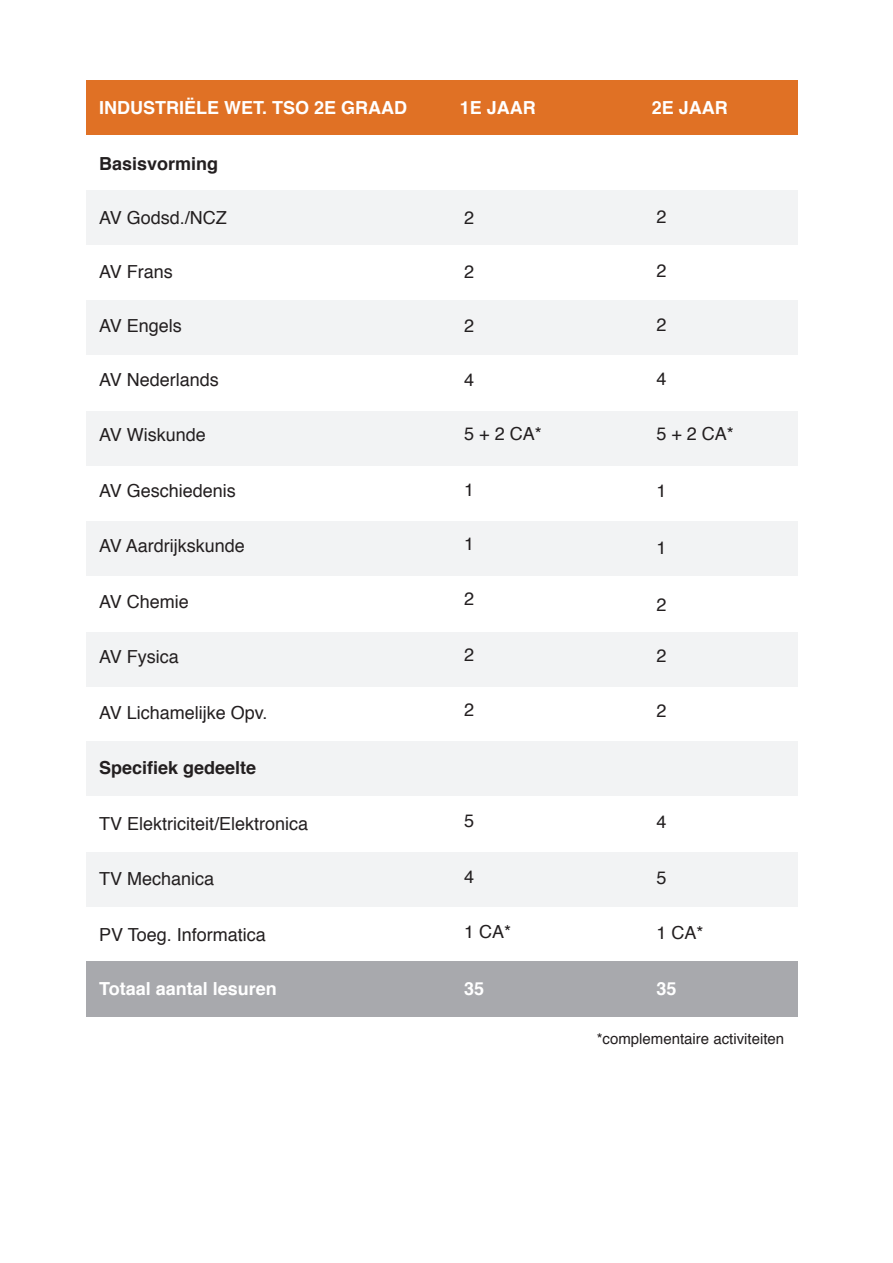
<style>
.page{position:relative;width:893px;height:1263px;background:#fff}
.page>*{position:absolute;margin:0;border:0;box-sizing:border-box;transform-origin:0 0}
.t1{font:18px "Helvetica";color:#231f20}
.t2{font:700 18px "Helvetica";color:#fff}
.t3{font:700 18px "Helvetica";color:#231f20}
.t4{font:15px "Helvetica";color:#231f20}
</style>
<div class="page">
<div style="left:86px;top:851px;width:711px;height:55px;background:#f2f3f4"></div>
<div style="left:86px;top:81px;width:711px;height:55px;background:#e07125"></div>
<div style="left:86px;top:741px;width:711px;height:55px;background:#f2f3f4"></div>
<div style="left:86px;top:631px;width:711px;height:55px;background:#f2f3f4"></div>
<div style="left:86px;top:191px;width:711px;height:55px;background:#f2f3f4"></div>
<div style="left:86px;top:301px;width:711px;height:55px;background:#f2f3f4"></div>
<div style="left:86px;top:411px;width:711px;height:55px;background:#f2f3f4"></div>
<div style="left:86px;top:521px;width:711px;height:55px;background:#f2f3f4"></div>
<div style="left:86px;top:961px;width:711px;height:56px;background:#a8a9ad"></div>
<p class="t2" style="left:99px;top:93px;width:310px">INDUSTRIËLE WET. TSO 2E GRAAD</p>
<p class="t2" style="left:460px;top:93px;width:78px">1E JAAR</p>
<p class="t2" style="left:652px;top:93px;width:78px">2E JAAR</p>
<p class="t3" style="left:99px;top:149px;width:121px">Basisvorming</p>
<p class="t1" style="left:99px;top:204px;width:129px">AV Godsd./NCZ</p>
<p class="t1" style="left:464px;top:204px;width:12px">2</p>
<p class="t1" style="left:656px;top:203px;width:12px">2</p>
<p class="t1" style="left:99px;top:258px;width:75px">AV Frans</p>
<p class="t1" style="left:464px;top:258px;width:12px">2</p>
<p class="t1" style="left:656px;top:257px;width:12px">2</p>
<p class="t1" style="left:99px;top:312px;width:84px">AV Engels</p>
<p class="t1" style="left:99px;top:366px;width:121px">AV Nederlands</p>
<p class="t1" style="left:464px;top:312px;width:12px">2</p>
<p class="t1" style="left:464px;top:366px;width:12px">4</p>
<p class="t1" style="left:656px;top:311px;width:12px">2</p>
<p class="t1" style="left:656px;top:365px;width:12px">4</p>
<p class="t1" style="left:99px;top:421px;width:108px">AV Wiskunde</p>
<p class="t1" style="left:464px;top:420px;width:79px">5 + 2 CA*</p>
<p class="t1" style="left:656px;top:420px;width:79px">5 + 2 CA*</p>
<p class="t1" style="left:99px;top:476px;width:138px">AV Geschiedenis</p>
<p class="t1" style="left:464px;top:476px;width:12px">1</p>
<p class="t1" style="left:656px;top:477px;width:12px">1</p>
<p class="t1" style="left:99px;top:532px;width:147px">AV Aardrijkskunde</p>
<p class="t1" style="left:99px;top:587px;width:91px">AV Chemie</p>
<p class="t1" style="left:99px;top:643px;width:81px">AV Fysica</p>
<p class="t1" style="left:99px;top:698px;width:170px">AV Lichamelijke Opv.</p>
<p class="t3" style="left:99px;top:753px;width:159px">Specifiek gedeelte</p>
<p class="t1" style="left:99px;top:809px;width:211px">TV Elektriciteit/Elektronica</p>
<p class="t1" style="left:464px;top:530px;width:12px">1</p>
<p class="t1" style="left:464px;top:585px;width:12px">2</p>
<p class="t1" style="left:464px;top:641px;width:12px">2</p>
<p class="t1" style="left:464px;top:696px;width:12px">2</p>
<p class="t1" style="left:464px;top:807px;width:12px">5</p>
<p class="t1" style="left:656px;top:534px;width:12px">1</p>
<p class="t1" style="left:656px;top:591px;width:12px">2</p>
<p class="t1" style="left:656px;top:642px;width:12px">2</p>
<p class="t1" style="left:656px;top:697px;width:12px">2</p>
<p class="t1" style="left:656px;top:808px;width:12px">4</p>
<p class="t1" style="left:99px;top:865px;width:117px">TV Mechanica</p>
<p class="t1" style="left:464px;top:862px;width:12px">4</p>
<p class="t1" style="left:656px;top:863px;width:12px">5</p>
<p class="t1" style="left:99px;top:920px;width:168px">PV Toeg. Informatica</p>
<p class="t1" style="left:464px;top:918px;width:49px">1 CA*</p>
<p class="t1" style="left:656px;top:919px;width:49px">1 CA*</p>
<p class="t2" style="left:99px;top:974px;width:179px">Totaal aantal lesuren</p>
<p class="t2" style="left:464px;top:974px;width:22px">35</p>
<p class="t2" style="left:656px;top:974px;width:22px">35</p>
<p class="t4" style="left:597px;top:1027px;width:189px">*complementaire activiteiten</p>
</div>
